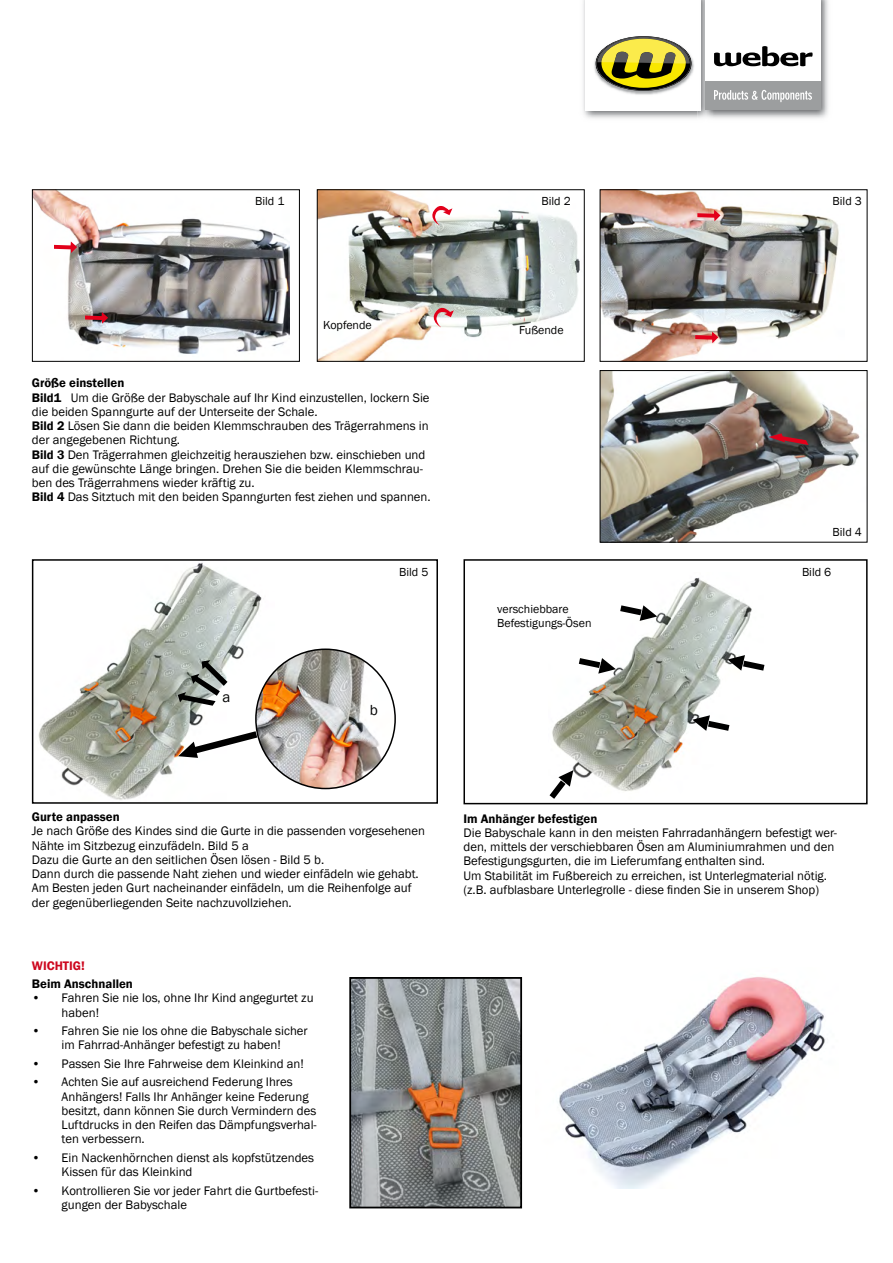
<style>
.page{position:relative;width:893px;height:1263px;background:#fff}
.page>*{position:absolute;margin:0;border:0;box-sizing:border-box;transform-origin:0 0}
.t1{font:15px "Franklin Gothic";color:#000}
.t2{font:12.75px/14.2px "Franklin Gothic";color:#000}
.t3{font:600 12.75px "Franklin Gothic";color:#000}
.t4{font:600 12.75px "Franklin Gothic";color:#cd071e}
.t5{font:12px/14.4px "Franklin Gothic";color:#000}
.s1{font-weight:600}
</style>
<div class="page">
<img style="left:583px;top:0;width:245px;height:119px">
<div style="left:585px;top:0;width:115px;height:110px;background:#fff"></div>
<img style="left:594px;top:57px;width:100px;height:38px">
<svg style="left:596px;top:36px;width:95px;height:55px"></svg>
<img style="left:698px;top:0;width:15px;height:119px">
<img style="left:698px;top:0;width:2px;height:110px">
<div style="left:705px;top:0;width:115px;height:110px;background:#fff"></div>
<div style="left:705px;top:81px;width:115px;height:29px;background:#9c9e9f"></div>
<svg style="left:714px;top:90px;width:98px;height:12px"></svg>
<svg style="left:714px;top:46px;width:99px;height:20px"></svg>
<img style="left:38px;top:562px;width:236px;height:238px">
<div style="left:32px;top:559px;width:406px;height:245px;border:2px solid #000"></div>
<svg style="left:178px;top:726px;width:86px;height:32px"></svg>
<img style="left:34px;top:191px;width:256px;height:163px">
<div style="left:32px;top:189px;width:268px;height:173px;border:1px solid #000"></div>
<img style="left:256px;top:649px;width:139px;height:139px;border-radius:70px">
<svg style="left:178px;top:660px;width:49px;height:46px"></svg>
<svg style="left:54px;top:241px;width:23px;height:12px"></svg>
<img style="left:352px;top:980px;width:167px;height:225px">
<div style="left:349px;top:977px;width:173px;height:231px;border:2px solid #000"></div>
<img style="left:319px;top:191px;width:261px;height:169px">
<div style="left:317px;top:189px;width:268px;height:173px;border:1px solid #000"></div>
<svg style="left:427px;top:203px;width:25px;height:24px"></svg>
<svg style="left:85px;top:312px;width:23px;height:12px"></svg>
<img style="left:552px;top:577px;width:200px;height:214px">
<div style="left:463px;top:559px;width:405px;height:245px;border:2px solid #000"></div>
<svg style="left:614px;top:601px;width:43px;height:20px"></svg>
<svg style="left:727px;top:655px;width:38px;height:20px"></svg>
<svg style="left:572px;top:654px;width:44px;height:20px"></svg>
<svg style="left:692px;top:715px;width:44px;height:20px"></svg>
<svg style="left:544px;top:770px;width:29px;height:35px"></svg>
<img style="left:559px;top:977px;width:267px;height:211px">
<img style="left:602px;top:191px;width:237px;height:169px">
<div style="left:600px;top:189px;width:268px;height:173px;border:1px solid #000"></div>
<svg style="left:697px;top:210px;width:23px;height:11px"></svg>
<svg style="left:695px;top:332px;width:23px;height:11px"></svg>
<svg style="left:428px;top:305px;width:26px;height:24px"></svg>
<img style="left:602px;top:372px;width:258px;height:169px">
<div style="left:600px;top:370px;width:268px;height:173px;border:1px solid #000"></div>
<svg style="left:768px;top:433px;width:40px;height:12px"></svg>
<p class="t5" style="left:255px;top:194px;width:31px">Bild 1</p>
<p class="t5" style="left:541px;top:194px;width:31px">Bild 2</p>
<p class="t5" style="left:832px;top:194px;width:31px">Bild 3</p>
<p class="t5" style="left:323px;top:318px;width:50px">Kopfende</p>
<p class="t5" style="left:519px;top:323px;width:46px">Fußende</p>
<p class="t2" style="left:32px;top:376px;width:400px"><span class="s1">Größe einstellen<br>Bild1</span> Um die Größe der Babyschale auf Ihr Kind einzustellen, lockern Sie die beiden Spanngurte auf der Unterseite der Schale.<br><span class="s1">Bild 2</span> Lösen Sie dann die beiden Klemmschrauben des Trägerrahmens in der angegebenen Richtung.<br><span class="s1">Bild 3</span> Den Trägerrahmen gleichzeitig herausziehen bzw. einschieben und auf die gewünschte Länge bringen. Drehen Sie die beiden Klemmschrau&shy;ben des Trägerrahmens wieder kräftig zu.<br><span class="s1">Bild 4</span> Das Sitztuch mit den beiden Spanngurten fest ziehen und spannen.</p>
<p class="t5" style="left:832px;top:525px;width:31px">Bild 4</p>
<p class="t5" style="left:399px;top:565px;width:31px">Bild 5</p>
<p class="t5" style="left:802px;top:565px;width:31px">Bild 6</p>
<p class="t1" style="left:222px;top:687px;width:9px">a</p>
<p class="t1" style="left:370px;top:700px;width:10px">b</p>
<p class="t3" style="left:32px;top:809px;width:89px">Gurte anpassen</p>
<p class="t2" style="left:32px;top:824px;width:395px">Je nach Größe des Kindes sind die Gurte in die passenden vorgesehenen Nähte im Sitzbezug einzufädeln. Bild 5 a<br>Dazu die Gurte an den seitlichen Ösen lösen - Bild 5 b.<br>Dann durch die passende Naht ziehen und wieder einfädeln wie gehabt.<br>Am Besten jeden Gurt nacheinander einfädeln, um die Reihenfolge auf der gegenüberliegenden Seite nachzuvollziehen.</p>
<p class="t4" style="left:32px;top:958px;width:54px">WICHTIG!</p>
<p class="t3" style="left:32px;top:976px;width:103px">Beim Anschnallen</p>
<p class="t2" style="left:62px;top:991px;width:253px;text-indent:-30px">• Fahren Sie nie los, ohne Ihr Kind angegurtet zu haben!</p>
<p class="t2" style="left:32px;top:1024px;width:277px;text-align:center">• Fahren Sie nie los ohne die Babyschale sicher im Fahrrad-Anhänger befestigt zu haben!</p>
<p class="t2" style="left:32px;top:1057px;width:274px">• Passen Sie Ihre Fahrweise dem Kleinkind an!</p>
<p class="t2" style="left:62px;top:1075px;width:257px;text-indent:-30px">• Achten Sie auf ausreichend Federung Ihres Anhängers! Falls Ihr Anhänger keine Federung besitzt, dann können Sie durch Vermindern des Luftdrucks in den Reifen das Dämpfungsverhal&shy;ten verbessern.</p>
<p class="t2" style="left:62px;top:1151px;width:254px;text-indent:-30px">• Ein Nackenhörnchen dienst als kopfstützendes<br>Kissen für das Kleinkind</p>
<p class="t2" style="left:62px;top:1183px;width:258px;text-indent:-30px">• Kontrollieren Sie vor jeder Fahrt die Gurtbefesti&shy;gungen der Babyschale</p>
<p class="t5" style="left:497px;top:602px;width:96px">verschiebbare<br>Befestigungs-Ösen</p>
<p class="t3" style="left:463px;top:810px;width:135px">Im Anhänger befestigen</p>
<p class="t2" style="left:463px;top:826px;width:375px">Die Babyschale kann in den meisten Fahrradanhängern befestigt wer&shy;den, mittels der verschiebbaren Ösen am Aluminiumrahmen und den Befestigungsgurten, die im Lieferumfang enthalten sind.<br>Um Stabilität im Fußbereich zu erreichen, ist Unterlegmaterial nötig. (z.B. aufblasbare Unterlegrolle - diese finden Sie in unserem Shop)</p>
</div>
